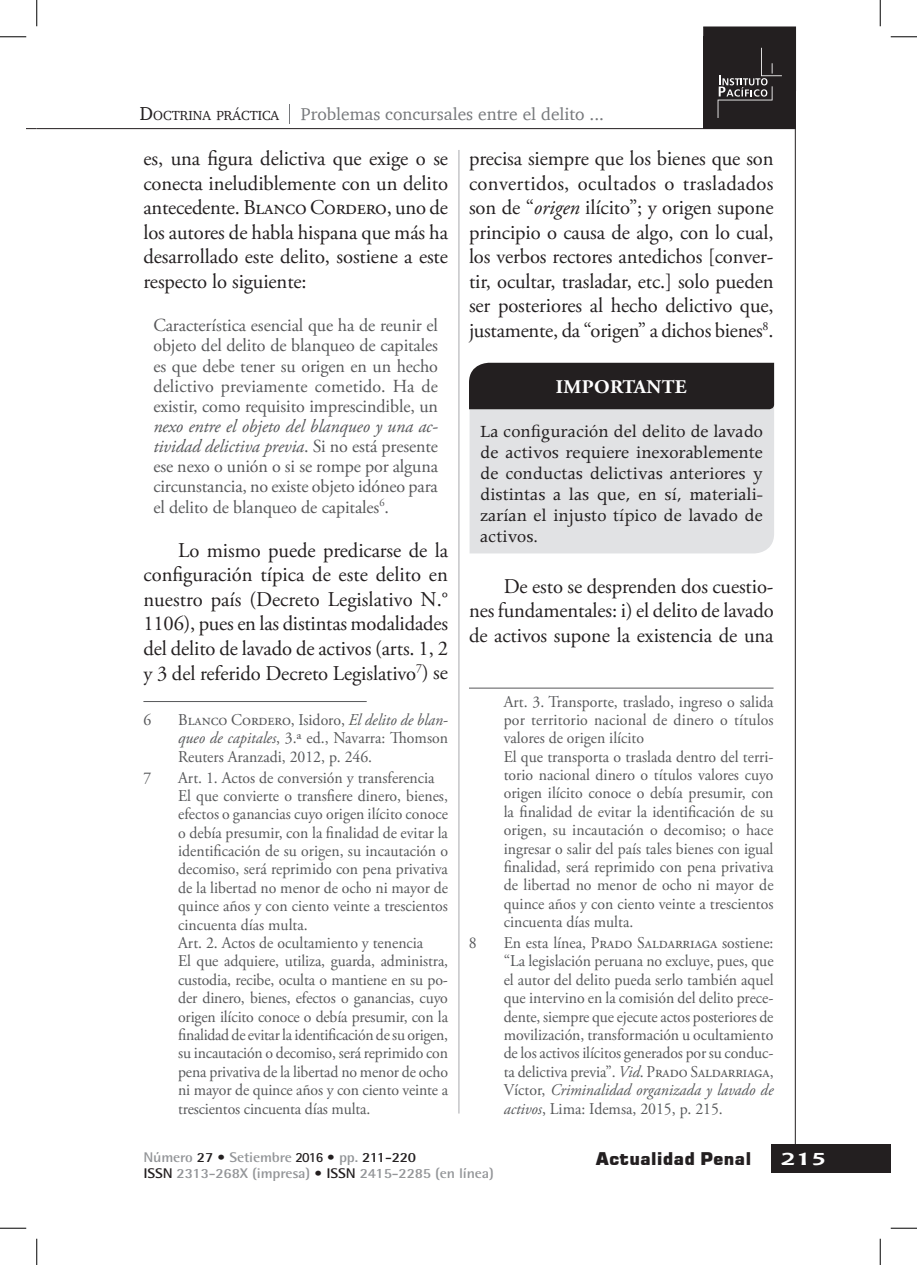
<style>
.page{position:relative;width:917px;height:1265px;background:#fff}
.page>*{position:absolute;margin:0;border:0;box-sizing:border-box;transform-origin:0 0}
.t1{font:21px/24.5px "Adobe Garamond Pro";letter-spacing:-.01em;color:#231f20;text-align:justify}
.t2{font:19.25px/21px "Apollo MT Std";color:#231f20;text-align:justify}
.t3{font:700 19.25px "Adobe Garamond Pro";letter-spacing:.015em;color:#fff}
.t4{font:18.38px/20.1px "Adobe Garamond Pro";letter-spacing:-.005em;color:#57585a;text-align:justify}
.t5{font:17.5px "Charter";color:#76787b}
.t6{font:17.5px "Square 721 Blk";color:#231f20}
.t7{font:700 17.5px "Chianti BT";color:#fff;scale:1.45 1}
.t8{font:16.45px/18.4px "Adobe Garamond Pro";letter-spacing:-.005em;color:#57585a;text-align:justify;scale:.96 1}
.t9{font:700 14px/15.4px "Rotis Semi Sans Std";letter-spacing:-.01em;color:#939598;scale:1.1 1}
.t10{font:13.47px "Charter";color:#231f20}
.s1{font-size:19.25px}
.s2{font-style:italic}
.s3{color:#231f20}
.s4{font-family:"Rotis Sans Serif Std";color:#231f20}
</style>
<div class="page">
<div style="left:704px;top:27px;width:91px;height:64px;background:#231f20"></div>
<div style="left:771px;top:1144px;width:119px;height:28px;background:#231f20"></div>
<hr style="left:795px;top:129px;width:1px;height:1015px;background:#231f20">
<hr style="left:37px;top:128px;width:759px;height:1px;background:#231f20">
<div style="left:703px;top:37px;width:93px;height:92px;background:#231f20"></div>
<svg style="left:717px;top:48px;width:65px;height:70px"></svg>
<hr style="left:458px;top:150px;width:1px;height:963px;background:#a8a9ad">
<hr style="left:143px;top:701px;width:224px;height:1px;background:#57585a">
<svg style="left:469px;top:362px;width:305px;height:191px;background:#b3b3b4"></svg>
<hr style="left:469px;top:687px;width:304px;height:1px;background:#57585a">
<svg style="left:0;top:36px;width:26px;height:1px"></svg>
<svg style="left:891px;top:36px;width:26px;height:1px"></svg>
<svg style="left:0;top:1227px;width:26px;height:1px"></svg>
<svg style="left:891px;top:1227px;width:26px;height:1px"></svg>
<svg style="left:36px;top:0;width:1px;height:26px"></svg>
<svg style="left:36px;top:1238px;width:1px;height:26px"></svg>
<svg style="left:880px;top:0;width:1px;height:26px"></svg>
<svg style="left:880px;top:1238px;width:1px;height:26px"></svg>
<p class="t10" style="left:140px;top:104px;width:141px"><span class="s1">D</span>OCTRINA PRÁCTICA</p>
<p class="t1" style="left:143px;top:147px;width:306px">es, una figura delictiva que exige o se conecta ineludiblemente con un delito antecedente. Blanco Cordero, uno de los autores de habla hispana que más ha desarrollado este delito, sostiene a este respecto lo siguiente:</p>
<p class="t4" style="left:153px;top:316px;width:286px">Característica esencial que ha de reunir el objeto del delito de blanqueo de capitales es que debe tener su origen en un hecho delictivo previamente cometido. Ha de existir, como requisito imprescindible, un</p>
<p class="t4" style="left:153px;top:416px;width:286px"><span class="s2">nexo entre el objeto del blanqueo y una ac&shy;tividad delictiva previa</span>. Si no está presente ese nexo o unión o si se rompe por alguna circunstancia, no existe objeto idóneo para el delito de blanqueo de capitales<sup>6</sup>.</p>
<p class="t1" style="left:143px;top:538px;width:306px;text-indent:35px">Lo mismo puede predicarse de la configuración típica de este delito en nuestro país (Decreto Legislativo N.° 1106), pues en las distintas modalidades del delito de lavado de activos (arts. 1, 2 y 3 del referido Decreto Legislativo<sup>7</sup>) se</p>
<p class="t8" style="left:143px;top:711px;width:10px">6</p>
<p class="t8" style="left:178px;top:711px;width:283px">Blanco Cordero, Isidoro, <span class="s2">El delito de blan&shy;queo de capitales</span>, 3.ª ed., Navarra: Thomson Reuters Aranzadi, 2012, p. 246.</p>
<p class="t8" style="left:143px;top:768px;width:10px">7</p>
<p class="t8" style="left:178px;top:768px;width:283px;text-align:left">Art. 1. Actos de conversión y transferencia El que convierte o transfiere dinero, bienes, efectos o ganancias cuyo origen ilícito conoce o debía presumir, con la finalidad de evitar la identificación de su origen, su incautación o decomiso, será reprimido con pena privativa de la libertad no menor de ocho ni mayor de quince años y con ciento veinte a trescientos cincuenta días multa.<br>Art. 2. Actos de ocultamiento y tenencia<br>El que adquiere, utiliza, guarda, administra, custodia, recibe, oculta o mantiene en su po&shy;der dinero, bienes, efectos o ganancias, cuyo origen ilícito conoce o debía presumir, con la finalidad de evitar la identificación de su origen, su incautación o decomiso, será reprimido con pena privativa de la libertad no menor de ocho ni mayor de quince años y con ciento veinte a trescientos cincuenta días multa.</p>
<p class="t5" style="left:301px;top:99px;width:305px">Problemas concursales entre el delito ...</p>
<p class="t1" style="left:469px;top:147px;width:306px">precisa siempre que los bienes que son convertidos, ocultados o trasladados son de “<span class="s2">origen</span> ilícito”; y origen supone principio o causa de algo, con lo cual, los verbos rectores antedichos [conver&shy;tir, ocultar, trasladar, etc.] solo pueden ser posteriores al hecho delictivo que, justamente, da “origen” a dichos bienes<sup>8</sup>.</p>
<p class="t3" style="left:556px;top:376px;width:132px">IMPORTANTE</p>
<p class="t2" style="left:480px;top:422px;width:284px">La configuración del delito de lavado de activos requiere inexorablemente de conductas delictivas anteriores y distintas a las que, en sí, materiali&shy;zarían el injusto típico de lavado de activos.</p>
<p class="t1" style="left:469px;top:574px;width:306px;text-indent:35px">De esto se desprenden dos cuestio&shy;nes fundamentales: i) el delito de lavado de activos supone la existencia de una</p>
<p class="t8" style="left:504px;top:692px;width:283px;text-align:left">Art. 3. Transporte, traslado, ingreso o salida por territorio nacional de dinero o títulos valores de origen ilícito<br>El que transporta o traslada dentro del terri&shy;torio nacional dinero o títulos valores cuyo origen ilícito conoce o debía presumir, con la finalidad de evitar la identificación de su origen, su incautación o decomiso; o hace ingresar o salir del país tales bienes con igual finalidad, será reprimido con pena privativa de libertad no menor de ocho ni mayor de quince años y con ciento veinte a trescientos cincuenta días multa.</p>
<p class="t8" style="left:469px;top:934px;width:10px">8</p>
<p class="t8" style="left:504px;top:934px;width:283px">En esta línea, Prado Saldarriaga sostiene: “La legislación peruana no excluye, pues, que el autor del delito pueda serlo también aquel que intervino en la comisión del delito prece&shy;dente, siempre que ejecute actos posteriores de movilización, transformación u ocultamiento de los activos ilícitos generados por su conduc&shy;ta delictiva previa”. <span class="s2">Vid</span>. Prado Saldarriaga, Víctor, <span class="s2">Criminalidad organizada y lavado de activos</span>, Lima: Idemsa, 2015, p. 215.</p>
<p class="t9" style="left:143px;top:1149px;width:320px">Número <span class="s3">27 •</span> Setiembre <span class="s4">2016</span> <span class="s3">•</span> pp. <span class="s3">211-220<br>ISSN</span> 2313-268X (impresa) <span class="s3">• ISSN</span> 2415-2285 (en línea)</p>
<p class="t6" style="left:595px;top:1147px;width:157px">Actualidad Penal</p>
<p class="t7" style="left:780px;top:1146px;width:33px">215</p>
</div>
